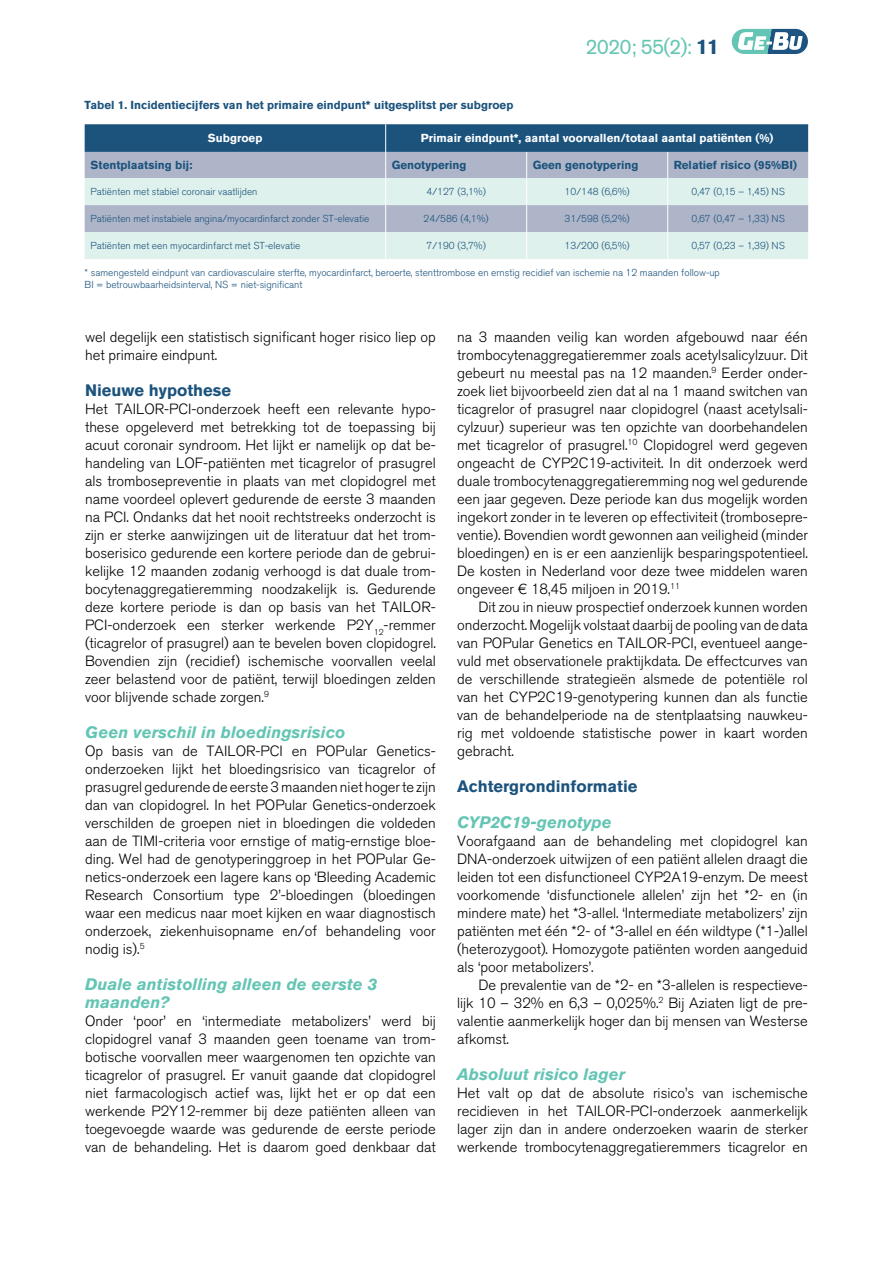
<style>
.page{position:relative;width:893px;height:1263px;background:#fff}
.page>*{position:absolute;margin:0;border:0;box-sizing:border-box;transform-origin:0 0}
.t1{font:21px "Akzidenz Grotesk BQ";letter-spacing:-.04em;color:#65c5b4}
.t2{font:italic 700 16.5px/18px "Akzidenz Grotesk BQ";color:#65c5b4}
.t3{font:700 16.5px "Akzidenz Grotesk BQ";color:#1b537d}
.t4{font:300 14.7px/18px "Akzidenz Grotesk BQ";color:#000;text-align:justify}
.t5{font:700 11.55px "Akzidenz Grotesk BQ";color:#1b537d}
.t6{font:700 11.55px "Akzidenz Grotesk BQ";color:#fff}
.t7{font:300 10.05px/12px "Akzidenz Grotesk BQ";color:#1b537d}
.s1{font-weight:700;color:#1b537d}
</style>
<div class="page">
<svg style="left:732px;top:29px;width:76px;height:25px"></svg>
<svg style="left:85px;top:124px;width:724px;height:135px;background:#a4b9c7"></svg>
<p class="t5" style="left:85px;top:98px;width:430px">Tabel 1. Incidentiecijfers van het primaire eindpunt* uitgesplitst per subgroep</p>
<h1 class="t1" style="left:585px;top:34px;width:135px">2020; 55(2): <span class="s1">11</span></h1>
<p class="t6" style="left:208px;top:131px;width:56px">Subgroep</p>
<p class="t6" style="left:421px;top:131px;width:354px">Primair eindpunt*, aantal voorvallen/totaal aantal patiënten (%)</p>
<p class="t5" style="left:91px;top:158px;width:103px">Stentplaatsing bij:</p>
<p class="t5" style="left:392px;top:158px;width:76px">Genotypering</p>
<p class="t5" style="left:533px;top:158px;width:107px">Geen genotypering</p>
<p class="t5" style="left:674px;top:158px;width:125px">Relatief risico (95%BI)</p>
<p class="t7" style="left:91px;top:186px;width:168px">Patiënten met stabiel coronair vaatlijden</p>
<p class="t7" style="left:427px;top:186px;width:61px">4/127 (3,1%)</p>
<p class="t7" style="left:565px;top:186px;width:67px">10/148 (6,6%)</p>
<p class="t7" style="left:692px;top:186px;width:95px">0,47 (0,15 – 1,45) NS</p>
<p class="t7" style="left:91px;top:213px;width:280px">Patiënten met instabiele angina/myocardinfarct zonder ST-elevatie</p>
<p class="t7" style="left:424px;top:213px;width:67px">24/586 (4,1%)</p>
<p class="t7" style="left:565px;top:213px;width:67px">31/598 (5,2%)</p>
<p class="t7" style="left:692px;top:213px;width:95px">0,67 (0,47 – 1,33) NS</p>
<p class="t7" style="left:91px;top:240px;width:211px">Patiënten met een myocardinfarct met ST-elevatie</p>
<p class="t7" style="left:427px;top:240px;width:61px">7/190 (3,7%)</p>
<p class="t7" style="left:565px;top:240px;width:67px">13/200 (6,5%)</p>
<p class="t7" style="left:692px;top:240px;width:95px">0,57 (0,23 – 1,39) NS</p>
<p class="t7" style="left:85px;top:266px;width:637px">* samengesteld eindpunt van cardiovasculaire sterfte, myocardinfarct, beroerte, stenttrombose en ernstig recidief van ischemie na 12 maanden follow-up<br>BI = betrouwbaarheidsinterval, NS = niet-significant</p>
<p class="t4" style="left:85px;top:328px;width:352px">wel degelijk een statistisch significant hoger risico liep op het primaire eindpunt.</p>
<p class="t3" style="left:85px;top:381px;width:148px">Nieuwe hypothese</p>
<p class="t4" style="left:85px;top:400px;width:352px">Het TAILOR-PCI-onderzoek heeft een relevante hypo&shy;these opgeleverd met betrekking tot de toepassing bij acuut coronair syndroom. Het lijkt er namelijk op dat be&shy;handeling van LOF-patiënten met ticagrelor of prasugrel als trombosepreventie in plaats van met clopidogrel met name voordeel oplevert gedurende de eerste 3 maanden na PCI. Ondanks dat het nooit rechtstreeks onderzocht is zijn er sterke aanwijzingen uit de literatuur dat het trom&shy;boserisico gedurende een kortere periode dan de gebrui&shy;kelijke 12 maanden zodanig verhoogd is dat duale trom&shy;bocytenaggregatieremming noodzakelijk is. Gedurende deze kortere periode is dan op basis van het TAILOR-PCI-onderzoek een sterker werkende P2Y<sub>12</sub>-remmer (ticagrelor of prasugrel) aan te bevelen boven clopidogrel.<br>Bovendien zijn (recidief) ischemische voorvallen veelal zeer belastend voor de patiënt, terwijl bloedingen zelden voor blijvende schade zorgen.<sup>9</sup></p>
<p class="t2" style="left:85px;top:723px;width:262px">Geen verschil in bloedingsrisico</p>
<p class="t4" style="left:85px;top:742px;width:352px">Op basis van de TAILOR-PCI en POPular Genetics&shy;onderzoeken lijkt het bloedingsrisico van ticagrelor of prasugrel gedurende de eerste 3 maanden niet hoger te zijn dan van clopidogrel. In het POPular Genetics-onderzoek verschilden de groepen niet in bloedingen die voldeden aan de TIMI-criteria voor ernstige of matig-ernstige bloe&shy;ding. Wel had de genotyperinggroep in het POPular Ge&shy;netics-onderzoek een lagere kans op ‘Bleeding Academic Research Consortium type 2’-bloedingen (bloedingen waar een medicus naar moet kijken en waar diagnostisch onderzoek, ziekenhuisopname en/of behandeling voor nodig is).<sup>5</sup></p>
<p class="t2" style="left:85px;top:975px;width:293px">Duale antistolling alleen de eerste 3 maanden?</p>
<p class="t4" style="left:85px;top:1012px;width:352px">Onder ‘poor’ en ‘intermediate metabolizers’ werd bij clopidogrel vanaf 3 maanden geen toename van trom&shy;botische voorvallen meer waargenomen ten opzichte van ticagrelor of prasugrel. Er vanuit gaande dat clopidogrel niet farmacologisch actief was, lijkt het er op dat een werkende P2Y12-remmer bij deze patiënten alleen van toegevoegde waarde was gedurende de eerste periode van de behandeling. Het is daarom goed denkbaar dat</p>
<p class="t4" style="left:457px;top:328px;width:352px">na 3 maanden veilig kan worden afgebouwd naar één trombocytenaggregatieremmer zoals acetylsalicylzuur. Dit gebeurt nu meestal pas na 12 maanden.<sup>9</sup> Eerder onder&shy;zoek liet bijvoorbeeld zien dat al na 1 maand switchen van ticagrelor of prasugrel naar clopidogrel (naast acetylsali&shy;cylzuur) superieur was ten opzichte van doorbehandelen met ticagrelor of prasugrel.<sup>10</sup> Clopidogrel werd gegeven ongeacht de CYP2C19-activiteit. In dit onderzoek werd duale trombocytenaggregatieremming nog wel gedurende een jaar gegeven. Deze periode kan dus mogelijk worden ingekort zonder in te leveren op effectiviteit (trombosepre&shy;ventie). Bovendien wordt gewonnen aan veiligheid (minder bloedingen) en is er een aanzienlijk besparingspotentieel.<br>De kosten in Nederland voor deze twee middelen waren ongeveer € 18,45 miljoen in 2019.<sup>11</sup></p>
<p class="t4" style="left:457px;top:598px;width:352px;text-indent:21px">Dit zou in nieuw prospectief onderzoek kunnen worden onderzocht. Mogelijk volstaat daarbij de pooling van de data van POPular Genetics en TAILOR-PCI, eventueel aange&shy;vuld met observationele praktijkdata. De effectcurves van de verschillende strategieën alsmede de potentiële rol van het CYP2C19-genotypering kunnen dan als functie van de behandelperiode na de stentplaatsing nauwkeu&shy;rig met voldoende statistische power in kaart worden gebracht.</p>
<p class="t3" style="left:457px;top:777px;width:182px">Achtergrondinformatie</p>
<p class="t2" style="left:457px;top:813px;width:156px">CYP2C19-genotype</p>
<p class="t4" style="left:457px;top:832px;width:352px">Voorafgaand aan de behandeling met clopidogrel kan DNA-onderzoek uitwijzen of een patiënt allelen draagt die leiden tot een disfunctioneel CYP2A19-enzym. De meest voorkomende ‘disfunctionele allelen’ zijn het *2- en (in mindere mate) het *3-allel. ‘Intermediate metabolizers’ zijn patiënten met één *2- of *3-allel en één wildtype (*1-)allel (heterozygoot). Homozygote patiënten worden aangeduid als ‘poor metabolizers’.</p>
<p class="t4" style="left:457px;top:976px;width:352px;text-indent:21px">De prevalentie van de *2- en *3-allelen is respectieve&shy;lijk 10 – 32% en 6,3 – 0,025%.<sup>2</sup> Bij Aziaten ligt de pre&shy;valentie aanmerkelijk hoger dan bij mensen van Westerse afkomst.</p>
<p class="t2" style="left:457px;top:1065px;width:170px">Absoluut risico lager</p>
<p class="t4" style="left:457px;top:1084px;width:352px">Het valt op dat de absolute risico’s van ischemische recidieven in het TAILOR-PCI-onderzoek aanmerkelijk lager zijn dan in andere onderzoeken waarin de sterker werkende trombocytenaggregatieremmers ticagrelor en</p>
</div>
